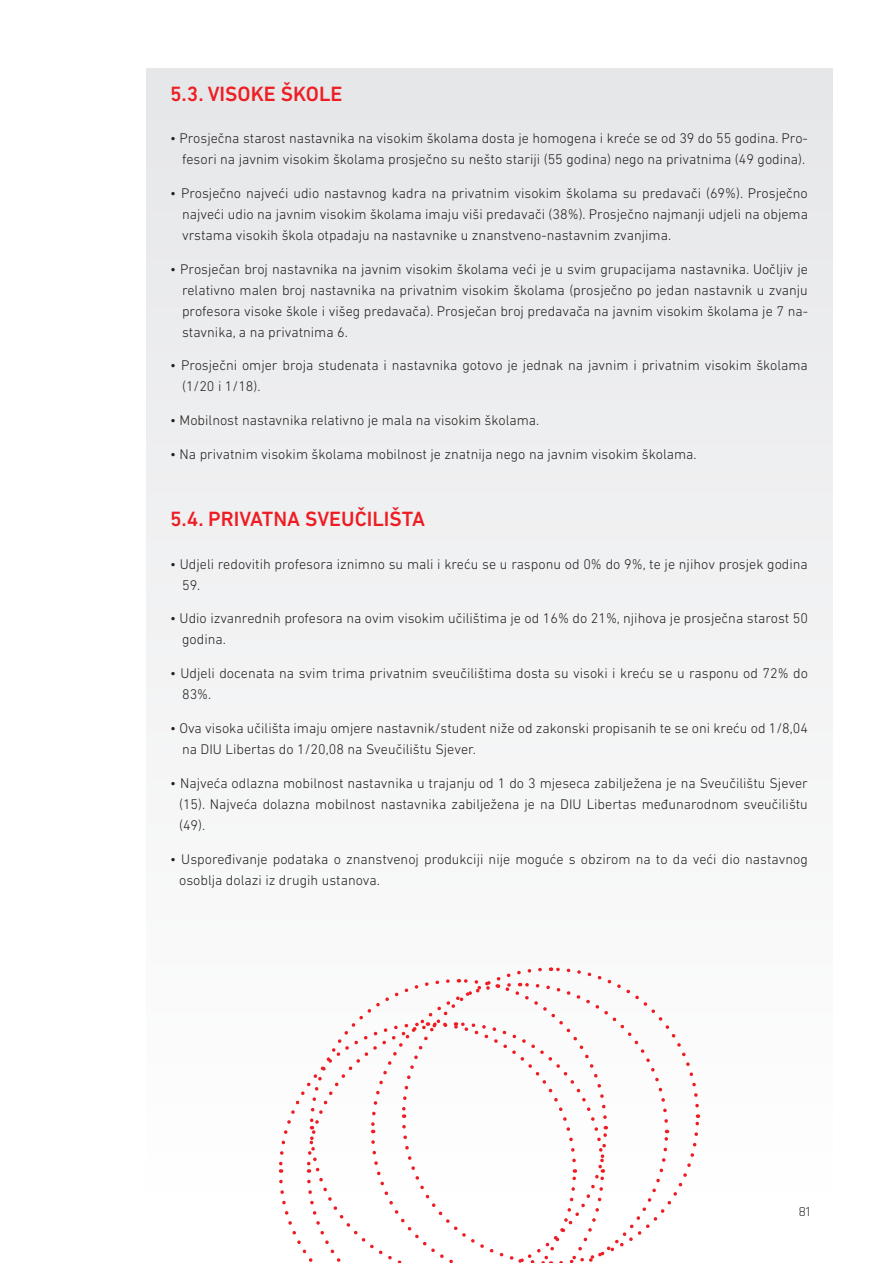
<style>
.page{position:relative;width:893px;height:1263px;background:#fff}
.page>*{position:absolute;margin:0;border:0;box-sizing:border-box;transform-origin:0 0}
.t1{font:500 21px "DIN Next LT Pro";color:#ee1d23}
.t2{font:300 14.25px/21px "DIN Next LT Pro";color:#231f20}
.t3{font:13.5px "Rajdhani";color:#231f20}
</style>
<div class="page">
<div style="left:146px;top:69px;width:686px;height:1124px;background:#f0f1f2"></div>
<div style="left:277px;top:967px;width:424px;height:296px;background:#fcfdfd"></div>
<h1 class="t1" style="left:170px;top:81px;width:174px">5.3. VISOKE ŠKOLE</h1>
<p class="t2" style="left:170px;top:128px;width:639px;text-align:right">• Prosječna starost nastavnika na visokim školama dosta je homogena i kreće se od 39 do 55 godina. Pro&shy;fesori na javnim visokim školama prosječno su nešto stariji (55 godina) nego na privatnima (49 godina).</p>
<p class="t2" style="left:182px;top:182px;width:627px;text-align:justify;text-indent:-12px">• Prosječno najveći udio nastavnog kadra na privatnim visokim školama su predavači (69%). Prosječno najveći udio na javnim visokim školama imaju viši predavači (38%). Prosječno najmanji udjeli na objema vrstama visokih škola otpadaju na nastavnike u znanstveno-nastavnim zvanjima.</p>
<p class="t2" style="left:182px;top:258px;width:627px;text-align:justify;text-indent:-12px">• Prosječan broj nastavnika na javnim visokim školama veći je u svim grupacijama nastavnika. Uočljiv je relativno malen broj nastavnika na privatnim visokim školama (prosječno po jedan nastavnik u zvanju profesora visoke škole i višeg predavača). Prosječan broj predavača na javnim visokim školama je 7 na&shy;stavnika, a na privatnima 6.</p>
<p class="t2" style="left:182px;top:355px;width:627px;text-indent:-12px">• Prosječni omjer broja studenata i nastavnika gotovo je jednak na javnim i privatnim visokim školama (1/20 i 1/18).</p>
<p class="t2" style="left:170px;top:410px;width:371px">• Mobilnost nastavnika relativno je mala na visokim školama.</p>
<p class="t2" style="left:170px;top:443px;width:528px">• Na privatnim visokim školama mobilnost je znatnija nego na javnim visokim školama.</p>
<h1 class="t1" style="left:170px;top:507px;width:256px">5.4. PRIVATNA SVEUČILIŠTA</h1>
<p class="t2" style="left:182px;top:553px;width:627px;text-indent:-12px">• Udjeli redovitih profesora iznimno su mali i kreću se u rasponu od 0% do 9%, te je njihov prosjek godina<br>59.</p>
<p class="t2" style="left:182px;top:608px;width:627px;text-indent:-12px">• Udio izvanrednih profesora na ovim visokim učilištima je od 16% do 21%, njihova je prosječna starost 50 godina.</p>
<p class="t2" style="left:182px;top:663px;width:627px;text-indent:-12px">• Udjeli docenata na svim trima privatnim sveučilištima dosta su visoki i kreću se u rasponu od 72% do<br>83%.</p>
<p class="t2" style="left:182px;top:717px;width:627px;text-indent:-12px">• Ova visoka učilišta imaju omjere nastavnik/student niže od zakonski propisanih te se oni kreću od 1/8,04 na DIU Libertas do 1/20,08 na Sveučilištu Sjever.</p>
<p class="t2" style="left:179px;top:772px;width:630px;text-align:justify;text-indent:-9px">• Najveća odlazna mobilnost nastavnika u trajanju od 1 do 3 mjeseca zabilježena je na Sveučilištu Sjever (15). Najveća dolazna mobilnost nastavnika zabilježena je na DIU Libertas međunarodnom sveučilištu (49).</p>
<p class="t2" style="left:179px;top:848px;width:630px;text-indent:-9px">• Uspoređivanje podataka o znanstvenoj produkciji nije moguće s obzirom na to da veći dio nastavnog osoblja dolazi iz drugih ustanova.</p>
<p class="t3" style="left:799px;top:1204px;width:13px">81</p>
</div>
